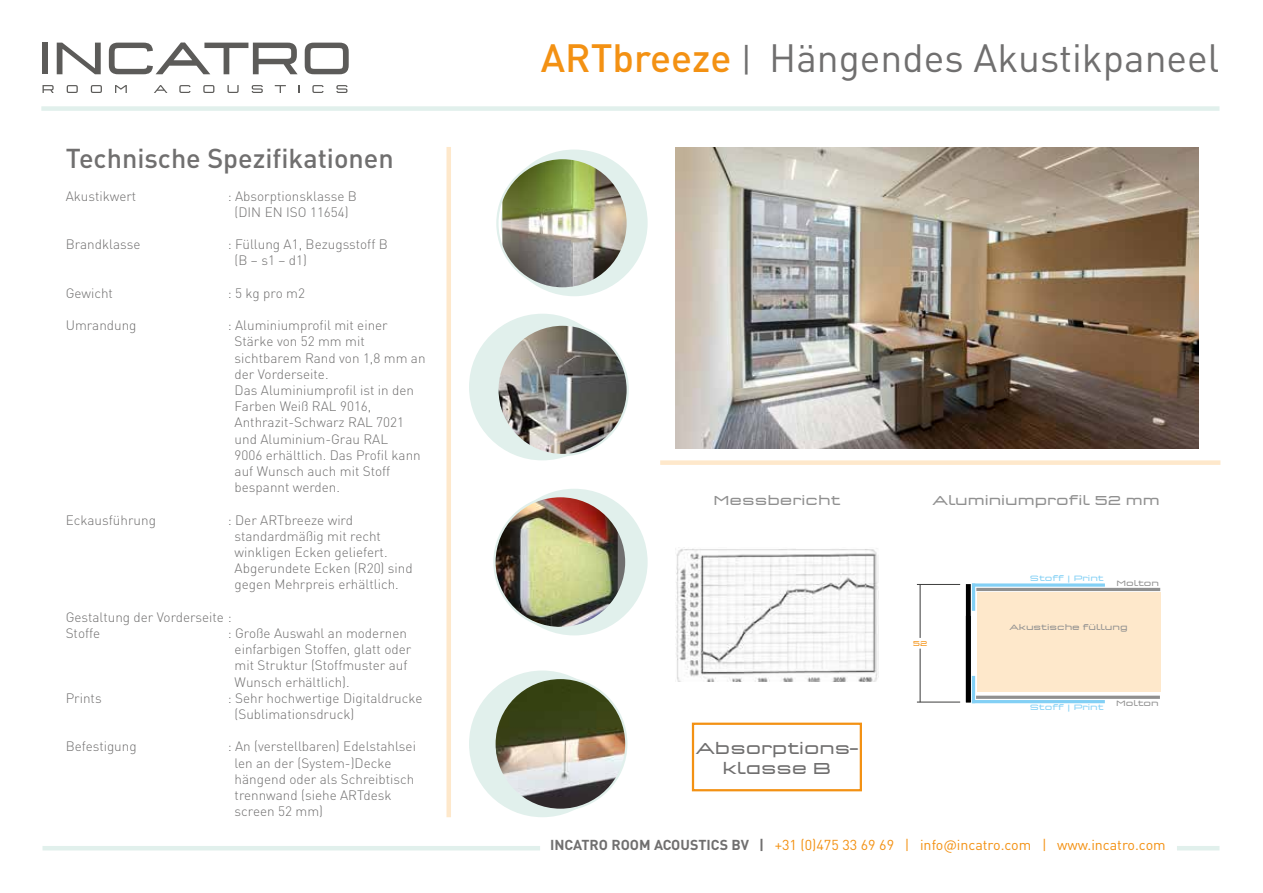
<style>
.page{position:relative;width:1263px;height:893px;background:#fff}
.page>*{position:absolute;margin:0;border:0;box-sizing:border-box;transform-origin:0 0}
.t1{font:39px "DIN Pro";color:#706f6f}
.t2{font:500 27px "DIN Pro";color:#706f6f}
.t3{font:16.5px/19.8px "Q Type OT Extd";color:#706f6f;text-align:center}
.t4{font:14.25px "DIN Pro";color:#f39113}
.t5{font:300 13.5px/16.2px "DIN Pro";color:#706f6f}
.t6{font:13.5px "Q Type OT Extd";color:#909090}
.t7{font:7.95px "Q Type OT Extd";color:#909090}
.t8{font:7.95px "Q Type OT Extd";color:#83d0f5}
.t9{font:7.2px "Q Type OT Extd";color:#f39113}
.s1{font-weight:500;color:#f39113}
.s2{font-size:34.5px}
.s3{font-weight:700;color:#706f6f}
</style>
<div class="page">
<hr style="left:43px;top:846px;width:497px;height:4px;background:#e1f0ec">
<div style="left:446px;top:147px;width:5px;height:670px;background:#fee8cb"></div>
<div style="left:41px;top:106px;width:1178px;height:5px;background:#e1f0ec"></div>
<hr style="left:1177px;top:846px;width:42px;height:4px;background:#e1f0ec">
<img style="left:675px;top:547px;width:204px;height:135px">
<div style="left:692px;top:723px;width:170px;height:68px;border:2px solid #f39113"></div>
<hr style="left:976px;top:588px;width:184px;height:3px;background:#909090">
<hr style="left:972px;top:583px;width:3px;height:28px;background:#83d0f5">
<svg style="left:972px;top:583px;width:133px;height:4px"></svg>
<div style="left:977px;top:592px;width:183px;height:99px;background:#fee8cb"></div>
<hr style="left:917px;top:584px;width:43px;height:1px;background:#3c3c3b">
<hr style="left:917px;top:702px;width:43px;height:1px;background:#3c3c3b">
<hr style="left:920px;top:584px;width:1px;height:54px;background:#3c3c3b">
<hr style="left:920px;top:649px;width:1px;height:53px;background:#3c3c3b">
<hr style="left:972px;top:676px;width:3px;height:27px;background:#83d0f5">
<hr style="left:972px;top:700px;width:133px;height:3px;background:#83d0f5">
<hr style="left:976px;top:696px;width:184px;height:3px;background:#909090">
<div style="left:966px;top:584px;width:5px;height:118px;background:#000"></div>
<div style="left:469px;top:314px;width:147px;height:146px;background:#e1f0ec;border-radius:50%"></div>
<div style="left:501px;top:150px;width:147px;height:146px;background:#e1f0ec;border-radius:50%"></div>
<div style="left:501px;top:489px;width:147px;height:146px;background:#e1f0ec;border-radius:50%"></div>
<div style="left:469px;top:670px;width:147px;height:147px;background:#e1f0ec;border-radius:50%"></div>
<img style="left:502px;top:158px;width:126px;height:130px">
<img style="left:497px;top:325px;width:131px;height:130px;border-radius:65px">
<img style="left:496px;top:496px;width:122px;height:132px">
<img style="left:494px;top:678px;width:132px;height:132px;border-radius:66px">
<div style="left:660px;top:460px;width:560px;height:5px;background:#fee8cb"></div>
<img style="left:676px;top:147px;width:522px;height:301px">
<svg style="left:43px;top:85px;width:11px;height:8px"></svg>
<svg style="left:67px;top:85px;width:11px;height:8px"></svg>
<svg style="left:91px;top:85px;width:11px;height:8px"></svg>
<svg style="left:115px;top:85px;width:12px;height:8px"></svg>
<svg style="left:154px;top:85px;width:13px;height:8px"></svg>
<svg style="left:179px;top:85px;width:11px;height:8px"></svg>
<svg style="left:203px;top:85px;width:11px;height:8px"></svg>
<svg style="left:227px;top:85px;width:12px;height:8px"></svg>
<svg style="left:252px;top:85px;width:11px;height:8px"></svg>
<svg style="left:275px;top:85px;width:11px;height:8px"></svg>
<svg style="left:312px;top:85px;width:11px;height:8px"></svg>
<svg style="left:336px;top:85px;width:11px;height:8px"></svg>
<div style="left:43px;top:43px;width:5px;height:31px;background:#5c5b59"></div>
<svg style="left:57px;top:43px;width:44px;height:31px"></svg>
<svg style="left:109px;top:43px;width:189px;height:31px"></svg>
<svg style="left:305px;top:43px;width:44px;height:31px"></svg>
<h2 class="t2" style="left:66px;top:140px;width:329px">Technische Spezifikationen</h2>
<p class="t5" style="left:66px;top:187px;width:72px">Akustikwert</p>
<p class="t5" style="left:228px;top:187px;width:131px;text-align:center">: Absorptionsklasse B (DIN EN ISO 11654)</p>
<p class="t5" style="left:66px;top:236px;width:76px">Brandklasse</p>
<p class="t5" style="left:235px;top:236px;width:155px;text-indent:-7px">: Füllung A1, Bezugsstoff B (B – s1 – d1)</p>
<p class="t5" style="left:66px;top:284px;width:49px">Gewicht</p>
<p class="t5" style="left:228px;top:284px;width:79px">: 5 kg pro m2</p>
<p class="t5" style="left:66px;top:317px;width:72px">Umrandung</p>
<p class="t5" style="left:235px;top:317px;width:192px;text-indent:-7px">: Aluminiumprofil mit einer<br>Stärke von 52 mm mit sichtbarem Rand von 1,8 mm an der Vorderseite.<br>Das Aluminiumprofil ist in den<br>Farben Weiß RAL 9016,<br>Anthrazit-Schwarz RAL 7021 und Aluminium-Grau RAL<br>9006 erhältlich. Das Profil kann auf Wunsch auch mit Stoff bespannt werden.</p>
<p class="t5" style="left:66px;top:511px;width:92px">Eckausführung</p>
<p class="t5" style="left:235px;top:511px;width:180px;text-indent:-7px">: Der ARTbreeze wird standardmäßig mit recht winkligen Ecken geliefert.<br>Abgerundete Ecken (R20) sind gegen Mehrpreis erhältlich.</p>
<p class="t5" style="left:66px;top:608px;width:167px">Gestaltung der Vorderseite :<br>Stoffe</p>
<p class="t5" style="left:235px;top:624px;width:178px;text-indent:-7px">: Große Auswahl an modernen einfarbigen Stoffen, glatt oder mit Struktur (Stoffmuster auf<br>Wunsch erhältlich).</p>
<p class="t5" style="left:66px;top:689px;width:37px">Prints</p>
<p class="t5" style="left:235px;top:689px;width:189px;text-indent:-7px">: Sehr hochwertige Digitaldrucke (Sublimationsdruck)</p>
<p class="t5" style="left:66px;top:738px;width:72px">Befestigung</p>
<p class="t5" style="left:235px;top:738px;width:183px;text-indent:-7px">: An (verstellbaren) Edelstahlsei len an der (System-)Decke hängend oder als Schreibtisch trennwand (siehe ARTdesk screen 52 mm)</p>
<h1 class="t1" style="left:541px;top:32px;width:680px"><span class="s1">ARTbreeze</span> <span class="s2">|</span> Hängendes Akustikpaneel</h1>
<p class="t6" style="left:713px;top:493px;width:128px">Messbericht</p>
<p class="t3" style="left:696px;top:738px;width:164px">Absorptions&shy;klasse B</p>
<p class="t6" style="left:932px;top:492px;width:229px">Aluminiumprofil 52 mm</p>
<p class="t9" style="left:913px;top:639px;width:16px">52</p>
<p class="t8" style="left:1030px;top:574px;width:75px">Stoff | Print</p>
<p class="t7" style="left:1116px;top:578px;width:44px">Molton</p>
<p class="t7" style="left:1009px;top:623px;width:120px">Akustische füllung</p>
<p class="t8" style="left:1030px;top:703px;width:75px">Stoff | Print</p>
<p class="t7" style="left:1116px;top:698px;width:44px">Molton</p>
<p class="t4" style="left:550px;top:835px;width:617px"><span class="s3">INCATRO ROOM ACOUSTICS BV |</span> +31 (0)475 33 69 69 | info@incatro.com | www.incatro.com</p>
</div>
